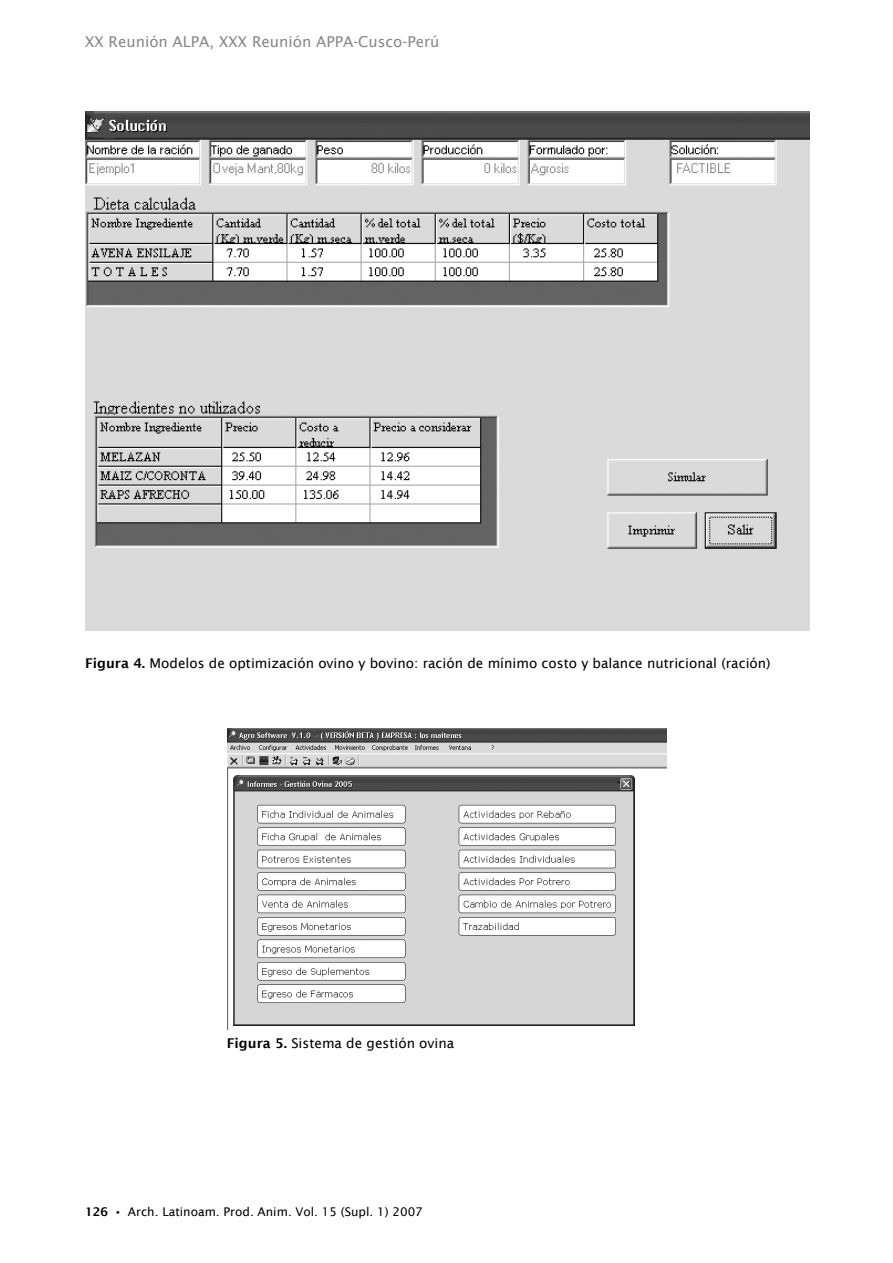
<style>
.page{position:relative;width:893px;height:1263px;background:#fff}
.page>*{position:absolute;margin:0;border:0;box-sizing:border-box;transform-origin:0 0}
.t1{font:15px "Lucida Sans";color:#878889}
.t2{font:13.5px "Lucida Sans";color:#000}
.t3{font:12px "Lucida Sans";color:#000}
.s1{font-weight:600}
.s2{font-size:19.5px}
</style>
<div class="page">
<img style="left:85px;top:112px;width:724px;height:519px">
<img style="left:227px;top:728px;width:440px;height:301px">
<p class="t1" style="left:85px;top:33px;width:356px">XX Reunión ALPA, XXX Reunión APPA-Cusco-Perú</p>
<p class="t2" style="left:85px;top:655px;width:687px"><span class="s1">Figura 4.</span> Modelos de optimización ovino y bovino: ración de mínimo costo y balance nutricional (ración)</p>
<p class="t2" style="left:227px;top:1035px;width:229px"><span class="s1">Figura 5.</span> Sistema de gestión ovina</p>
<p class="t3" style="left:85px;top:1205px;width:339px"><span class="s1">126</span> <span class="s2">•</span> Arch. Latinoam. Prod. Anim. Vol. 15 (Supl. 1) 2007</p>
</div>
